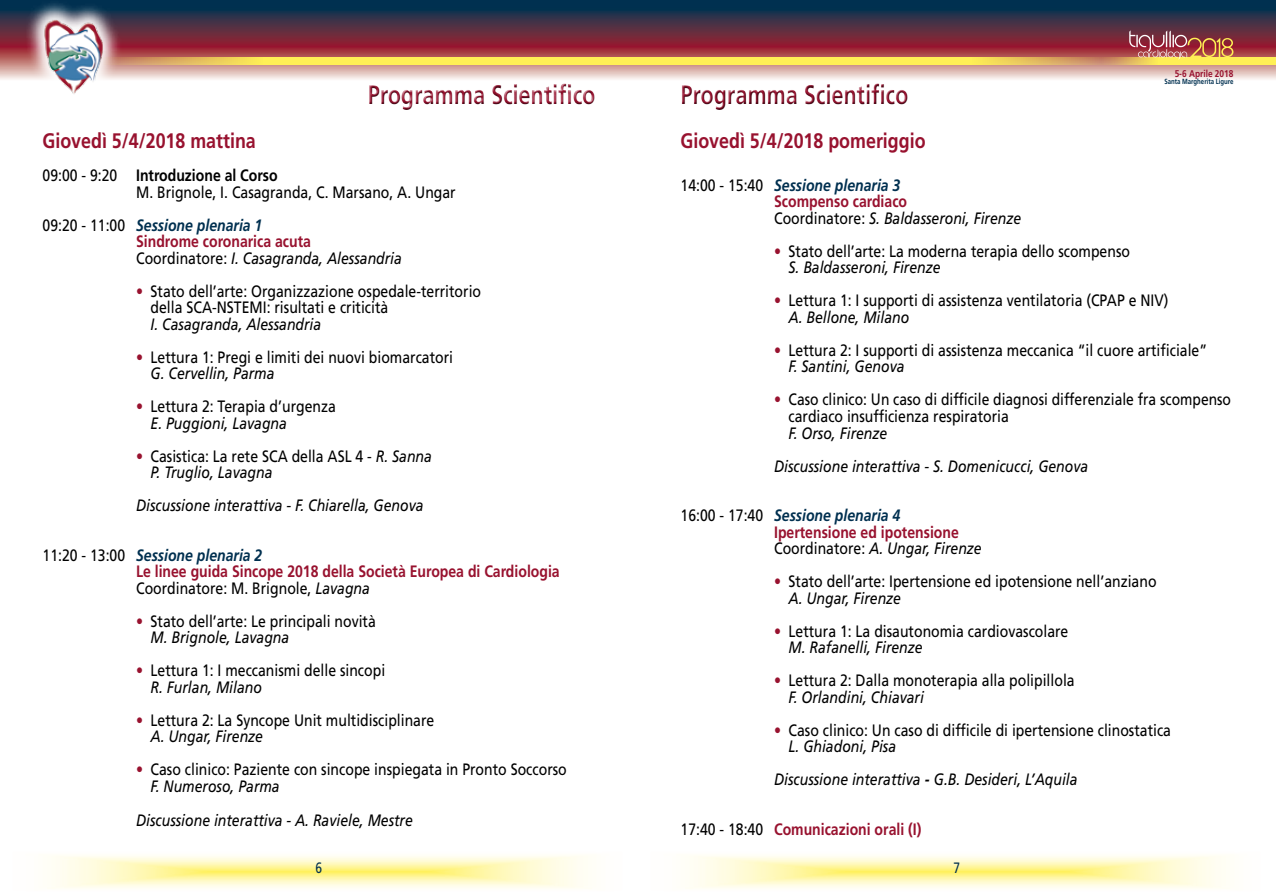
<style>
.page{position:relative;width:1276px;height:893px;background:#fff}
.page>*{position:absolute;margin:0;border:0;box-sizing:border-box;transform-origin:0 0}
.t1{font:700 27px "Frutiger LT Std";color:#98122f;scale:.8 1}
.t2{font:700 21px "Frutiger LT Std";color:#98122f;scale:.85 1}
.t3{font:16.5px/16.5px "Frutiger LT Std";color:#000;scale:.85 1}
.t4{font:700 16.5px/16.5px "Frutiger LT Std";color:#98122f;scale:.85 1}
.t5{font:italic 16.5px/33px "Frutiger LT Std";color:#000;scale:.85 1}
.t6{font:16.5px/16.5px "Frutiger LT Std";color:#000;scale:.84 1}
.t7{font:15px "Frutiger LT Std";color:#003050;scale:.8 1}
.t8{font:700 9.75px "Frutiger LT Std";color:#98122f;scale:.85 1}
.t9{font:700 7.5px "Frutiger LT Std";color:#003050;scale:.81 1}
.s1{font-weight:700}
.s2{font-weight:700;font-style:italic;color:#003050}
.s3{font-weight:700;color:#98122f}
.s4{font-style:italic}
.s5{color:#98122f}
.s6{font-weight:400;color:#000}
.s7{font-style:italic;color:#003050}
.s8{font-weight:400;font-style:italic;color:#000}
</style>
<div class="page">
<svg style="left:0;top:0;width:638px;height:80px;background:#75505d"></svg>
<svg style="left:638px;top:0;width:638px;height:80px;background:#73525f"></svg>
<svg style="left:1113px;top:58px;width:163px;height:7px"></svg>
<svg style="left:638px;top:58px;width:475px;height:7px;background:#f5de59"></svg>
<img style="left:25px;top:0;width:97px;height:80px">
<img style="left:43px;top:18px;width:61px;height:76px">
<svg style="left:104px;top:58px;width:534px;height:7px;background:#f6df5a"></svg>
<svg style="left:689px;top:856px;width:537px;height:33px;background:#fff9c6"></svg>
<svg style="left:1129px;top:30px;width:104px;height:30px;background:#aa6555"></svg>
<div style="left:680px;top:83px;width:229px;height:29px;background:#000;opacity:.5"></div>
<div style="left:367px;top:83px;width:230px;height:29px;background:#000;opacity:.5"></div>
<svg style="left:51px;top:856px;width:537px;height:33px;background:#fff9c6"></svg>
<h1 class="t1" style="left:368px;top:79px;width:286px">Programma Scientifico</h1>
<h1 class="t1" style="left:680px;top:79px;width:286px">Programma Scientifico</h1>
<p class="t8" style="left:1174px;top:68px;width:71px">5-6 Aprile 2018</p>
<p class="t9" style="left:1164px;top:77px;width:87px">Santa Margherita Ligure</p>
<p class="t2" style="left:43px;top:128px;width:252px">Giovedì 5/4/2018 mattina</p>
<p class="t3" style="left:136px;top:167px;width:377px;text-indent:-94px">09:00 - 9:20 <span class="s1">Introduzione al Corso<br></span>M. Brignole, I. Casagranda, C. Marsano, A. Ungar</p>
<p class="t3" style="left:136px;top:217px;width:314px;text-indent:-94px">09:20 - 11:00 <span class="s2">Sessione plenaria 1<br></span><span class="s3">Sindrome coronarica acuta<br></span>Coordinatore: <span class="s4">I. Casagranda, Alessandria</span></p>
<p class="t3" style="left:151px;top:283px;width:390px;text-indent:-14px"><span class="s5">•</span> Stato dell’arte: Organizzazione ospedale-territorio della SCA-NSTEMI: risultati e criticità</p>
<p class="t5" style="left:151px;top:308px;width:202px">I. Casagranda, Alessandria</p>
<p class="t3" style="left:151px;top:349px;width:357px;text-indent:-14px"><span class="s5">•</span> Lettura 1: Pregi e limiti dei nuovi biomarcatori<br><span class="s4">G. Cervellin, Parma</span></p>
<p class="t3" style="left:151px;top:398px;width:219px;text-indent:-14px"><span class="s5">•</span> Lettura 2: Terapia d’urgenza<br><span class="s4">E. Puggioni, Lavagna</span></p>
<p class="t3" style="left:151px;top:448px;width:333px;text-indent:-14px"><span class="s5">•</span> Casistica: La rete SCA della ASL 4 - <span class="s4">R. Sanna<br>P. Truglio, Lavagna</span></p>
<p class="t5" style="left:136px;top:489px;width:340px">Discussione interattiva - F. Chiarella, Genova</p>
<p class="t4" style="left:136px;top:547px;width:500px;text-indent:-94px"><span class="s6">11:20 - 13:00</span> <span class="s7">Sessione plenaria 2<br></span>Le linee guida Sincope 2018 della Società Europea di Cardiologia<br><span class="s6">Coordinatore: M. Brignole,</span> <span class="s8">Lavagna</span></p>
<p class="t3" style="left:151px;top:613px;width:267px;text-indent:-14px"><span class="s5">•</span> Stato dell’arte: Le principali novità<br><span class="s4">M. Brignole, Lavagna</span></p>
<p class="t3" style="left:151px;top:662px;width:277px;text-indent:-14px"><span class="s5">•</span> Lettura 1: I meccanismi delle sincopi<br><span class="s4">R. Furlan, Milano</span></p>
<p class="t3" style="left:151px;top:712px;width:335px;text-indent:-14px"><span class="s5">•</span> Lettura 2: La Syncope Unit multidisciplinare<br><span class="s4">A. Ungar, Firenze</span></p>
<p class="t3" style="left:151px;top:761px;width:491px;text-indent:-14px"><span class="s5">•</span> Caso clinico: Paziente con sincope inspiegata in Pronto Soccorso<br><span class="s4">F. Numeroso, Parma</span></p>
<p class="t5" style="left:136px;top:803px;width:327px">Discussione interattiva - A. Raviele, Mestre</p>
<p class="t7" style="left:316px;top:859px;width:10px">6</p>
<p class="t2" style="left:680px;top:128px;width:290px">Giovedì 5/4/2018 pomeriggio</p>
<p class="t3" style="left:774px;top:177px;width:292px;text-indent:-94px">14:00 - 15:40 <span class="s2">Sessione plenaria 3<br></span><span class="s3">Scompenso cardiaco<br></span>Coordinatore: <span class="s4">S. Baldasseroni, Firenze</span></p>
<p class="t3" style="left:788px;top:243px;width:403px;text-indent:-14px"><span class="s5">•</span> Stato dell’arte: La moderna terapia dello scompenso<br><span class="s4">S. Baldasseroni, Firenze</span></p>
<p class="t3" style="left:788px;top:293px;width:448px;text-indent:-14px"><span class="s5">•</span> Lettura 1: I supporti di assistenza ventilatoria (CPAP e NIV)<br><span class="s4">A. Bellone, Milano</span></p>
<p class="t3" style="left:788px;top:342px;width:494px;text-indent:-14px"><span class="s5">•</span> Lettura 2: I supporti di assistenza meccanica “il cuore artificiale”<br><span class="s4">F. Santini, Genova</span></p>
<p class="t6" style="left:788px;top:392px;width:528px;text-indent:-14px"><span class="s5">•</span> Caso clinico: Un caso di difficile diagnosi differenziale fra scompenso cardiaco insufficienza respiratoria</p>
<p class="t5" style="left:774px;top:416px;width:371px;text-indent:14px">F. Orso, Firenze<br>Discussione interattiva - S. Domenicucci, Genova</p>
<p class="t4" style="left:774px;top:507px;width:246px;text-indent:-94px"><span class="s6">16:00 - 17:40</span> <span class="s7">Sessione plenaria 4<br></span>Ipertensione ed ipotensione<br><span class="s6">Coordinatore:</span> <span class="s8">A. Ungar, Firenze</span></p>
<p class="t3" style="left:788px;top:573px;width:434px;text-indent:-14px"><span class="s5">•</span> Stato dell’arte: Ipertensione ed ipotensione nell’anziano<br><span class="s4">A. Ungar, Firenze</span></p>
<p class="t3" style="left:788px;top:623px;width:331px;text-indent:-14px"><span class="s5">•</span> Lettura 1: La disautonomia cardiovascolare<br><span class="s4">M. Rafanelli, Firenze</span></p>
<p class="t3" style="left:788px;top:672px;width:338px;text-indent:-14px"><span class="s5">•</span> Lettura 2: Dalla monoterapia alla polipillola<br><span class="s4">F. Orlandini, Chiavari</span></p>
<p class="t3" style="left:788px;top:722px;width:451px;text-indent:-14px"><span class="s5">•</span> Caso clinico: Un caso di difficile di ipertensione clinostatica<br><span class="s4">L. Ghiadoni, Pisa</span></p>
<p class="t5" style="left:774px;top:763px;width:358px">Discussione interattiva <span class="s1">-</span> G.B. Desideri, L’Aquila</p>
<p class="t4" style="left:680px;top:821px;width:285px"><span class="s6">17:40 - 18:40</span> Comunicazioni orali (I)</p>
<p class="t7" style="left:953px;top:859px;width:10px">7</p>
</div>
